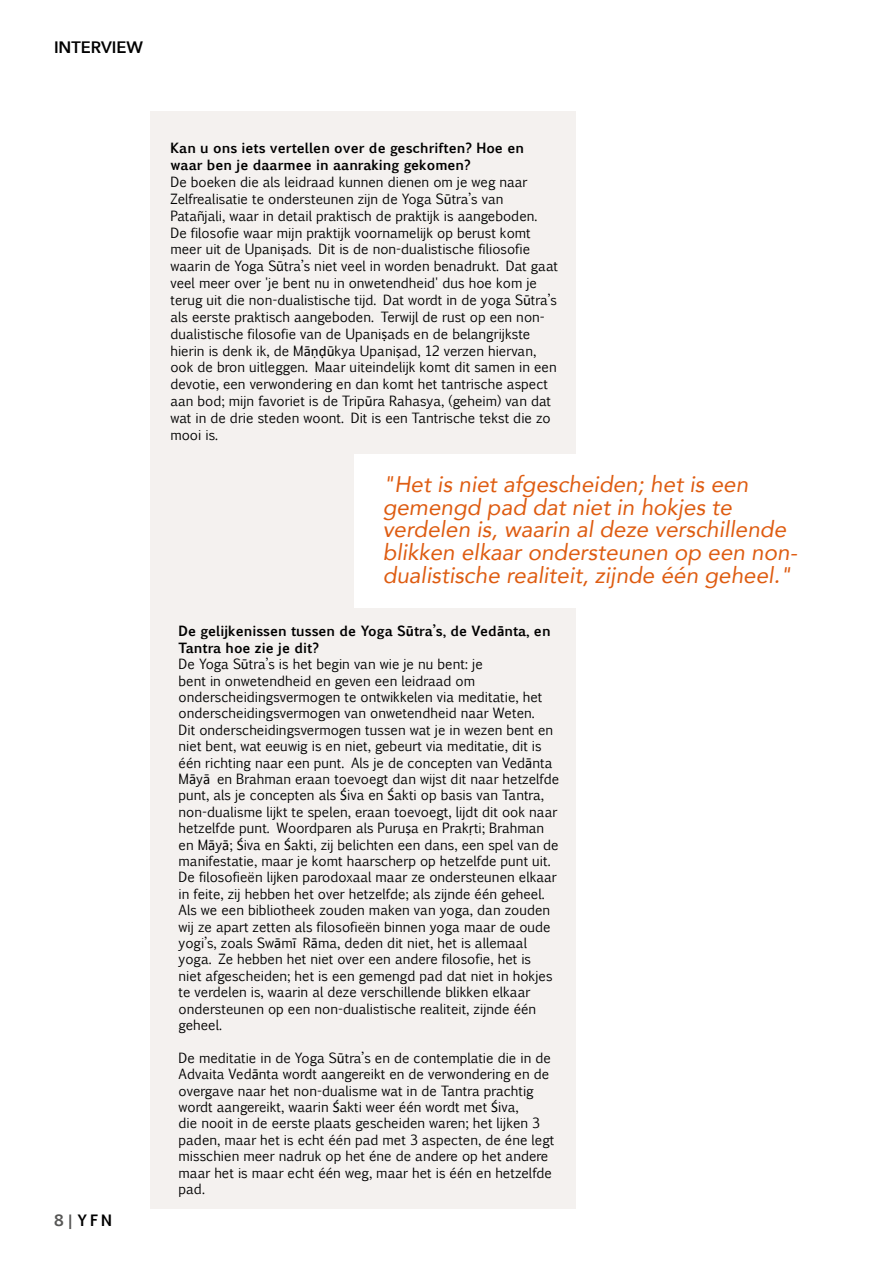
<style>
.page{position:relative;width:893px;height:1263px;background:#fff}
.page>*{position:absolute;margin:0;border:0;box-sizing:border-box;transform-origin:0 0}
.t1{font:italic 22.5px/22.5px "Avenir";color:#de5c11}
.t2{font:600 16.5px "Avenir Next";color:#000}
.t3{font:700 15px "Euphemia UCAS";color:#000}
.t4{font:13.5px/16.4px "Euphemia UCAS";color:#000}
.t5{font:700 13.5px/16.8px "Euphemia UCAS";color:#000}
.s1{color:#575756}
.s2{font-family:"Calibri";font-size:15px}
.s3{font-weight:700}
.s4{font-family:"Calibri";font-weight:700;font-size:15px}
</style>
<div class="page">
<div style="left:150px;top:112px;width:426px;height:1097px;background:#f4f1ef"></div>
<div style="left:354px;top:454px;width:482px;height:153px;background:#fff"></div>
<p class="t2" style="left:54px;top:33px;width:91px">INTERVIEW</p>
<p class="t3" style="left:54px;top:1209px;width:60px"><span class="s1">8|</span>YFN</p>
<p class="t5" style="left:170px;top:140px;width:355px">Kan u ons iets vertellen over de geschriften? Hoe en waar ben je daarmee in aanraking gekomen?</p>
<p class="t4" style="left:170px;top:173px;width:389px;line-height:16.8px">De boeken die als leidraad kunnen dienen om je weg naar Zelfrealisatie te ondersteunen zijn de Yoga S<span class="s2">ū</span>tra’s van Patañjali, waar in detail praktisch de praktijk is aangeboden.<br>De filosofie waar mijn praktijk voornamelijk op berust komt meer uit de Upani<span class="s2">ṣ</span>ads. Dit is de non-dualistische filiosofie waarin de Yoga S<span class="s2">ū</span>tra’s niet veel in worden benadrukt. Dat gaat veel meer over 'je bent nu in onwetendheid' dus hoe kom je terug uit die non-dualistische tijd. Dat wordt in de yoga S<span class="s2">ū</span>tra’s als eerste praktisch aangeboden. Terwijl de rust op een non&shy;dualistische filosofie van de Upani<span class="s2">ṣ</span>ads en de belangrijkste hierin is denk ik, de M<span class="s2">āṇḍū</span>kya Upani<span class="s2">ṣ</span>ad, 12 verzen hiervan, ook de bron uitleggen. Maar uiteindelijk komt dit samen in een devotie, een verwondering en dan komt het tantrische aspect aan bod; mijn favoriet is de Trip<span class="s2">ū</span>ra Rahasya, (geheim) van dat wat in de drie steden woont. Dit is een Tantrische tekst die zo mooi is.</p>
<h1 class="t1" style="left:383px;top:473px;width:416px">"Het is niet afgescheiden; het is een gemengd pad dat niet in hokjes te verdelen is, waarin al deze verschillende blikken elkaar ondersteunen op een non&shy;dualistische realiteit, zijnde één geheel."</h1>
<p class="t4" style="left:179px;top:622px;width:382px"><span class="s3">De gelijkenissen tussen de Yoga S</span><span class="s4">ū</span><span class="s3">tra’s, de Ved</span><span class="s4">ā</span><span class="s3">nta, en Tantra hoe zie je dit?<br></span>De Yoga S<span class="s2">ū</span>tra’s is het begin van wie je nu bent: je<br>bent in onwetendheid en geven een leidraad om onderscheidingsvermogen te ontwikkelen via meditatie, het onderscheidingsvermogen van onwetendheid naar Weten.<br>Dit onderscheidingsvermogen tussen wat je in wezen bent en niet bent, wat eeuwig is en niet, gebeurt via meditatie, dit is één richting naar een punt. Als je de concepten van Ved<span class="s2">ā</span>nta M<span class="s2">ā</span>y<span class="s2">ā</span> en Brahman eraan toevoegt dan wijst dit naar hetzelfde punt, als je concepten als <span class="s2">Ś</span>iva en <span class="s2">Ś</span>akti op basis van Tantra, non-dualisme lijkt te spelen, eraan toevoegt, lijdt dit ook naar hetzelfde punt. Woordparen als Puru<span class="s2">ṣ</span>a en Prak<span class="s2">ṛ</span>ti; Brahman en M<span class="s2">ā</span>y<span class="s2">ā</span>; <span class="s2">Ś</span>iva en <span class="s2">Ś</span>akti, zij belichten een dans, een spel van de manifestatie, maar je komt haarscherp op hetzelfde punt uit.<br>De filosofieën lijken parodoxaal maar ze ondersteunen elkaar in feite, zij hebben het over hetzelfde; als zijnde één geheel.<br>Als we een bibliotheek zouden maken van yoga, dan zouden wij ze apart zetten als filosofieën binnen yoga maar de oude yogi’s, zoals Sw<span class="s2">ā</span>m<span class="s2">ī</span> R<span class="s2">ā</span>ma, deden dit niet, het is allemaal yoga. Ze hebben het niet over een andere filosofie, het is<br>niet afgescheiden; het is een gemengd pad dat niet in hokjes te verdelen is, waarin al deze verschillende blikken elkaar ondersteunen op een non-dualistische realiteit, zijnde één geheel.</p>
<p class="t4" style="left:179px;top:1049px;width:377px">De meditatie in de Yoga S<span class="s2">ū</span>tra’s en de contemplatie die in de Advaita Ved<span class="s2">ā</span>nta wordt aangereikt en de verwondering en de overgave naar het non-dualisme wat in de Tantra prachtig wordt aangereikt, waarin <span class="s2">Ś</span>akti weer één wordt met <span class="s2">Ś</span>iva,<br>die nooit in de eerste plaats gescheiden waren; het lijken 3 paden, maar het is echt één pad met 3 aspecten, de éne legt misschien meer nadruk op het éne de andere op het andere maar het is maar echt één weg, maar het is één en hetzelfde pad.</p>
</div>
